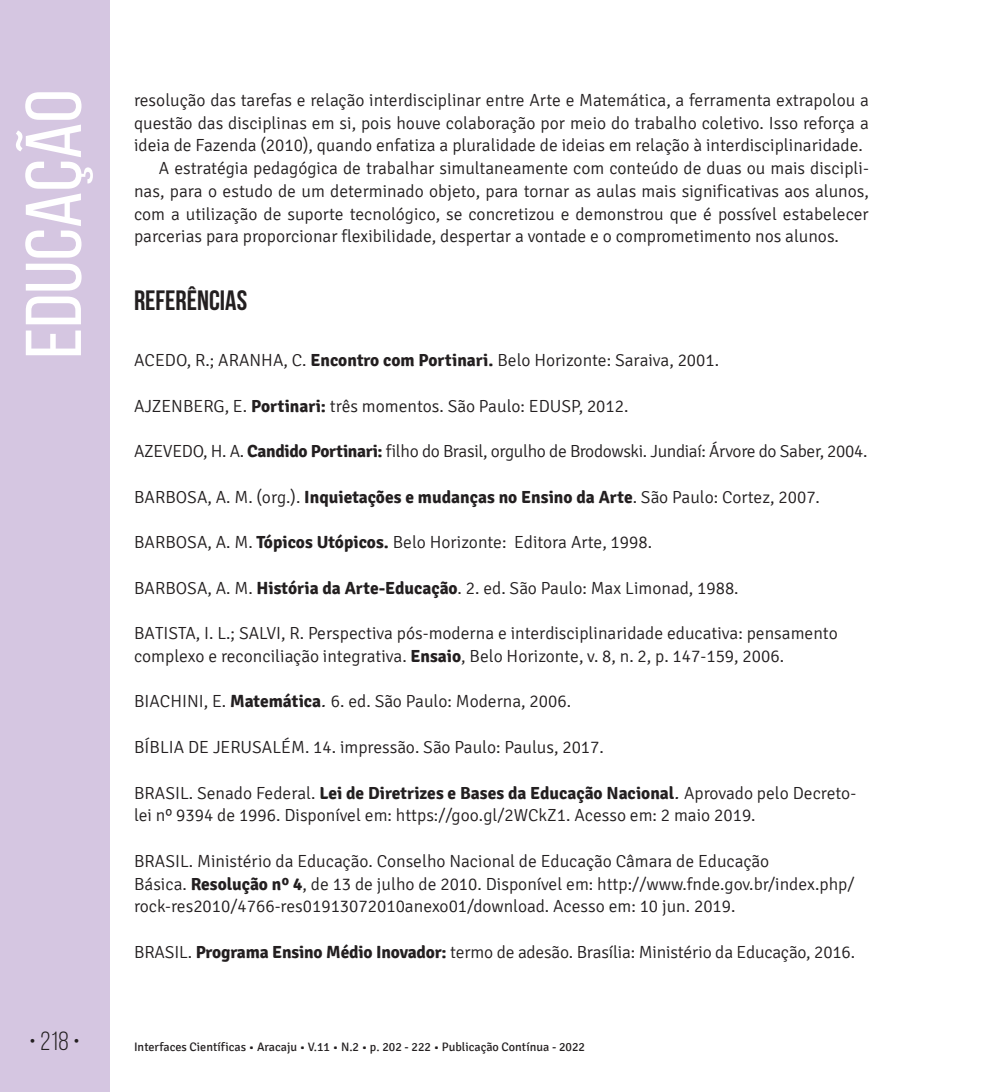
<style>
.page{position:relative;width:993px;height:1092px;background:#fff}
.page>*{position:absolute;margin:0;border:0;box-sizing:border-box;transform-origin:0 0}
.t1{font:78.75px "Bebas Neue";color:#fff;scale:1.09 1}
.t2{font:700 28px "Bebas Neue";color:#231f20}
.t3{font:26.25px "Bebas Neue";color:#231f20}
.t4{font:300 17.5px/22.8px "Signika";color:#231f20}
.t5{font:300 17.5px "Signika";letter-spacing:-.02em;color:#231f20}
.t6{font:12.25px "Signika";color:#231f20}
.s1{font-weight:700}
.s2{font-family:"Arial";font-weight:400;font-style:italic;font-size:21px}
</style>
<div class="page">
<div style="left:0;top:0;width:109px;height:1091px;background:#d5c6e1"></div>
<h1 class="t1" style="left:11px;top:358px;width:248px;rotate:-90deg">EDUCAÇÃO</h1>
<p class="t4" style="left:134px;top:89px;width:736px">resolução das tarefas e relação interdisciplinar entre Arte e Matemática, a ferramenta extrapolou a</p>
<p class="t4" style="left:134px;top:112px;width:736px">questão das disciplinas em si, pois houve colaboração por meio do trabalho coletivo. Isso reforça a</p>
<p class="t4" style="left:134px;top:134px;width:730px">ideia de Fazenda (2010), quando enfatiza a pluralidade de ideias em relação à interdisciplinaridade.</p>
<p class="t4" style="left:159px;top:157px;width:711px">A estratégia pedagógica de trabalhar simultaneamente com conteúdo de duas ou mais discipli-</p>
<p class="t4" style="left:134px;top:180px;width:736px">nas, para o estudo de um determinado objeto, para tornar as aulas mais significativas aos alunos,</p>
<p class="t4" style="left:134px;top:203px;width:736px">com a utilização de suporte tecnológico, se concretizou e demonstrou que é possível estabelecer</p>
<p class="t4" style="left:134px;top:225px;width:706px">parcerias para proporcionar flexibilidade, despertar a vontade e o comprometimento nos alunos.</p>
<h2 class="t2" style="left:134px;top:284px;width:115px">REFERÊNCIAS</h2>
<p class="t4" style="left:134px;top:349px;width:586px">ACEDO, R.; ARANHA, C. <span class="s1">Encontro com Portinari.</span> Belo Horizonte: Saraiva, 2001.</p>
<p class="t4" style="left:134px;top:394px;width:496px">AJZENBERG, E. <span class="s1">Portinari:</span> três momentos. São Paulo: EDUSP, 2012.</p>
<p class="t5" style="left:134px;top:441px;width:734px">AZEVEDO, H. A. <span class="s1">Candido Portinari:</span> filho do Brasil, orgulho de Brodowski. Jundiaí: Árvore do Saber, 2004.</p>
<p class="t4" style="left:134px;top:485px;width:687px">BARBOSA, A. M. (org.). <span class="s1">Inquietações e mudanças no Ensino da Arte</span>. São Paulo: Cortez, 2007.</p>
<p class="t4" style="left:134px;top:531px;width:519px">BARBOSA, A. M. <span class="s1">Tópicos Utópicos.</span> Belo Horizonte: Editora Arte, 1998.</p>
<p class="t4" style="left:134px;top:576px;width:606px">BARBOSA, A. M. <span class="s1">História da Arte-Educação</span>. 2. ed. São Paulo: Max Limonad, 1988.</p>
<p class="t4" style="left:134px;top:622px;width:705px">BATISTA, I. L.; SALVI, R. Perspectiva pós-moderna e interdisciplinaridade educativa: pensamento complexo e reconciliação integrativa. <span class="s1">Ensaio</span>, Belo Horizonte, v. 8, n. 2, p. 147-159, 2006.</p>
<p class="t4" style="left:134px;top:690px;width:438px">BIACHINI, E. <span class="s1">Matemática</span><span class="s2">.</span> 6. ed. São Paulo: Moderna, 2006.</p>
<p class="t4" style="left:134px;top:736px;width:471px">BÍBLIA DE JERUSALÉM. 14. impressão. São Paulo: Paulus, 2017.</p>
<p class="t4" style="left:134px;top:781px;width:723px">BRASIL. Senado Federal. <span class="s1">Lei de Diretrizes e Bases da Educação Nacional</span><span class="s2">.</span> Aprovado pelo Decreto&shy;lei nº 9394 de 1996. Disponível em: https://goo.gl/2WCkZ1. Acesso em: 2 maio 2019.</p>
<p class="t4" style="left:134px;top:849px;width:721px">BRASIL. Ministério da Educação. Conselho Nacional de Educação Câmara de Educação<br>Básica. <span class="s1">Resolução nº 4</span>, de 13 de julho de 2010. Disponível em: http://www.fnde.gov.br/index.php/ rock-res2010/4766-res01913072010anexo01/download. Acesso em: 10 jun. 2019.</p>
<p class="t4" style="left:134px;top:940px;width:722px">BRASIL. <span class="s1">Programa Ensino Médio Inovador:</span> termo de adesão. Brasília: Ministério da Educação, 2016.</p>
<h3 class="t3" style="left:29px;top:1026px;width:52px">• 218 •</h3>
<p class="t6" style="left:134px;top:1040px;width:452px">Interfaces Científicas • Aracaju • V.11 • N.2 • p. 202 - 222 • Publicação Contínua - 2022</p>
</div>
